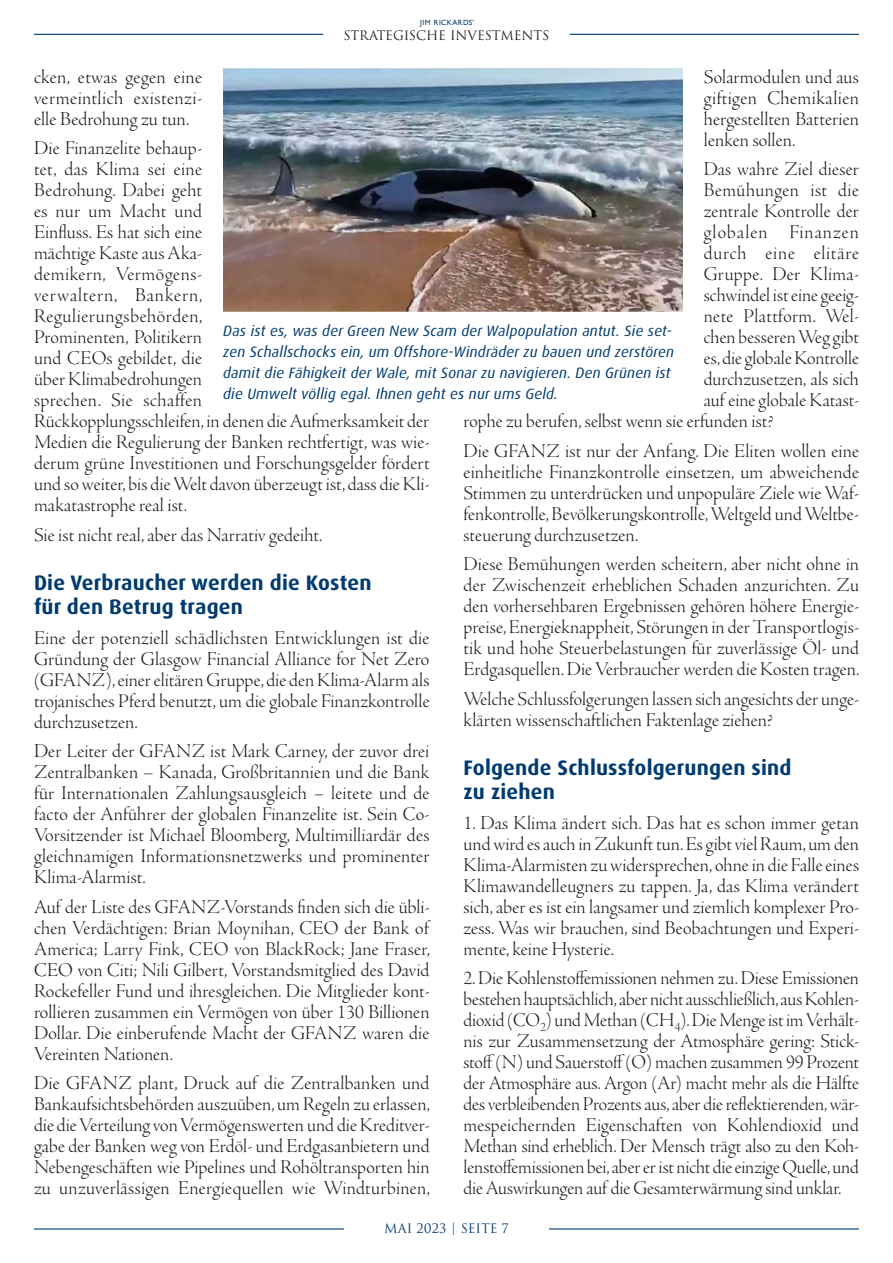
<style>
.page{position:relative;width:893px;height:1263px;background:#fff}
.page>*{position:absolute;margin:0;border:0;box-sizing:border-box;transform-origin:0 0}
.t1{font:700 21px/24px "Dax Pro";letter-spacing:.01em;color:#003b71}
.t2{font:20.25px/21px "Adobe Jenson Pro Lt Disp";letter-spacing:.01em;color:#231f20;text-align:justify}
.t3{font:20.25px "Adobe Jenson Pro Lt Disp";letter-spacing:.06em;color:#231f20}
.t4{font:20.25px "Adobe Jenson Pro Lt Disp";letter-spacing:.04em;color:#231f20}
.t5{font:italic 15px/21px "Dax Pro";letter-spacing:.01em;color:#003b71}
.t6{font:12.75px "Trajan Pro 3";letter-spacing:-.01em;color:#231f20}
.t7{font:12.75px "Trajan Pro 3";color:#003b71}
.t8{font:7.5px "Gill Sans";letter-spacing:.07em;color:#003b71}
</style>
<div class="page">
<hr style="left:34px;top:1228px;width:825px;height:1px;background:#003b71">
<hr style="left:34px;top:34px;width:289px;height:1px;background:#003b71">
<hr style="left:570px;top:34px;width:289px;height:1px;background:#003b71">
<div style="left:344px;top:1224px;width:205px;height:9px;background:#fff"></div>
<img style="left:223px;top:68px;width:459px;height:243px">
<p class="t8" style="left:420px;top:18px;width:56px">JIM RICKARDS’</p>
<p class="t6" style="left:343px;top:26px;width:207px">STRATEGISCHE INVESTMENTS</p>
<p class="t2" style="left:704px;top:66px;width:157px">Solarmodulen und aus giftigen Chemikalien hergestellten Batterien lenken sollen.</p>
<p class="t2" style="left:704px;top:159px;width:157px">Das wahre Ziel dieser</p>
<p class="t2" style="left:704px;top:180px;width:157px">Bemühungen ist die</p>
<p class="t2" style="left:704px;top:201px;width:157px">zentrale Kontrolle der</p>
<p class="t3" style="left:704px;top:221px;width:157px">globalen Finanzen</p>
<p class="t4" style="left:704px;top:242px;width:157px">durch eine elitäre</p>
<p class="t2" style="left:704px;top:264px;width:157px">Gruppe. Der Klima-</p>
<p class="t2" style="left:704px;top:285px;width:157px">schwindel ist eine geeig-</p>
<p class="t2" style="left:704px;top:306px;width:157px">nete Plattform. Wel-</p>
<p class="t2" style="left:704px;top:327px;width:157px">chen besseren Weg gibt</p>
<p class="t2" style="left:704px;top:348px;width:157px">es, die globale Kontrolle</p>
<p class="t2" style="left:704px;top:369px;width:157px">durchzusetzen, als sich</p>
<p class="t2" style="left:704px;top:390px;width:157px">auf eine globale Katast-</p>
<p class="t2" style="left:463px;top:411px;width:311px">rophe zu berufen, selbst wenn sie erfunden ist?</p>
<p class="t2" style="left:463px;top:440px;width:397px">Die GFANZ ist nur der Anfang. Die Eliten wollen eine einheitliche Finanzkontrolle einsetzen, um abweichende Stimmen zu unterdrücken und unpopuläre Ziele wie Waf&shy;fenkontrolle, Bevölkerungskontrolle, Weltgeld und Weltbe&shy;steuerung durchzusetzen.</p>
<p class="t2" style="left:463px;top:554px;width:398px">Diese Bemühungen werden scheitern, aber nicht ohne in der Zwischenzeit erheblichen Schaden anzurichten. Zu den vorhersehbaren Ergebnissen gehören höhere Energie&shy;preise, Energieknappheit, Störungen in der Transportlogis&shy;tik und hohe Steuerbelastungen für zuverlässige Öl- und Erdgasquellen. Die Verbraucher werden die Kosten tragen.</p>
<p class="t2" style="left:463px;top:688px;width:397px">Welche Schlussfolgerungen lassen sich angesichts der unge&shy;klärten wissenschaftlichen Faktenlage ziehen?</p>
<p class="t1" style="left:463px;top:756px;width:330px">Folgende Schlussfolgerungen sind zu ziehen</p>
<p class="t2" style="left:463px;top:812px;width:397px">1. Das Klima ändert sich. Das hat es schon immer getan und wird es auch in Zukunft tun. Es gibt viel Raum, um den Klima-Alarmisten zu widersprechen, ohne in die Falle eines Klimawandelleugners zu tappen. Ja, das Klima verändert sich, aber es ist ein langsamer und ziemlich komplexer Pro&shy;zess. Was wir brauchen, sind Beobachtungen und Experi&shy;mente, keine Hysterie.</p>
<p class="t2" style="left:463px;top:968px;width:397px">2. Die Kohlenstoffemissionen nehmen zu. Diese Emissionen bestehen hauptsächlich, aber nicht ausschließlich, aus Kohlen&shy;dioxid (CO<sub>2</sub>) und Methan (CH<sub>4</sub>). Die Menge ist im Verhält&shy;nis zur Zusammensetzung der Atmosphäre gering: Stick&shy;stoff (N) und Sauerstoff (O) machen zusammen 99 Prozent der Atmosphäre aus. Argon (Ar) macht mehr als die Hälfte des verbleibenden Prozents aus, aber die reflektierenden, wär&shy;mespeichernden Eigenschaften von Kohlendioxid und Methan sind erheblich. Der Mensch trägt also zu den Koh&shy;lenstoffemissionen bei, aber er ist nicht die einzige Quelle, und die Auswirkungen auf die Gesamterwärmung sind unklar.</p>
<p class="t2" style="left:34px;top:66px;width:169px">cken, etwas gegen eine vermeintlich existenzi&shy;elle Bedrohung zu tun.</p>
<p class="t2" style="left:34px;top:138px;width:397px;text-align:left">Die Finanzelite behaup-<br>tet, das Klima sei eine<br>Bedrohung. Dabei geht<br>es nur um Macht und<br>Einfluss. Es hat sich eine<br>mächtige Kaste aus Aka-<br>demikern, Vermögens-<br>verwaltern, Bankern,<br>Regulierungsbehörden,<br>Prominenten, Politikern<br>und CEOs gebildet, die<br>über Klimabedrohungen<br>sprechen. Sie schaffen<br>Rückkopplungsschleifen, in denen die Aufmerksamkeit der<br>Medien die Regulierung der Banken rechtfertigt, was wie&shy;derum grüne Investitionen und Forschungsgelder fördert und so weiter, bis die Welt davon überzeugt ist, dass die Kli&shy;makatastrophe real ist.</p>
<p class="t2" style="left:34px;top:524px;width:290px">Sie ist nicht real, aber das Narrativ gedeiht.</p>
<p class="t1" style="left:34px;top:571px;width:339px">Die Verbraucher werden die Kosten für den Betrug tragen</p>
<p class="t2" style="left:34px;top:627px;width:397px">Eine der potenziell schädlichsten Entwicklungen ist die Gründung der Glasgow Financial Alliance for Net Zero (GFANZ), einer elitären Gruppe, die den Klima-Alarm als trojanisches Pferd benutzt, um die globale Finanzkontrolle durchzusetzen.</p>
<p class="t2" style="left:34px;top:741px;width:397px">Der Leiter der GFANZ ist Mark Carney, der zuvor drei Zentralbanken – Kanada, Großbritannien und die Bank für Internationalen Zahlungsausgleich – leitete und de facto der Anführer der globalen Finanzelite ist. Sein Co-Vorsitzender ist Michael Bloomberg, Multimilliardär des gleichnamigen Informationsnetzwerks und prominenter Klima-Alarmist.</p>
<p class="t2" style="left:34px;top:896px;width:398px">Auf der Liste des GFANZ-Vorstands finden sich die übli&shy;chen Verdächtigen: Brian Moynihan, CEO der Bank of America; Larry Fink, CEO von BlackRock; Jane Fraser, CEO von Citi; Nili Gilbert, Vorstandsmitglied des David Rockefeller Fund und ihresgleichen. Die Mitglieder kont&shy;rollieren zusammen ein Vermögen von über 130 Billionen Dollar. Die einberufende Macht der GFANZ waren die Vereinten Nationen.</p>
<p class="t2" style="left:34px;top:1073px;width:398px">Die GFANZ plant, Druck auf die Zentralbanken und Bankaufsichtsbehörden auszuüben, um Regeln zu erlassen, die die Verteilung von Vermögenswerten und die Kreditver&shy;gabe der Banken weg von Erdöl- und Erdgasanbietern und Nebengeschäften wie Pipelines und Rohöltransporten hin zu unzuverlässigen Energiequellen wie Windturbinen,</p>
<p class="t5" style="left:223px;top:320px;width:452px">Das ist es, was der Green New Scam der Walpopulation antut. Sie set&shy;zen Schallschocks ein, um Offshore-Windräder zu bauen und zerstören damit die Fähigkeit der Wale, mit Sonar zu navigieren. Den Grünen ist die Umwelt völlig egal. Ihnen geht es nur ums Geld.</p>
<p class="t7" style="left:384px;top:1220px;width:126px">MAI 2023 | SEITE 7</p>
</div>
